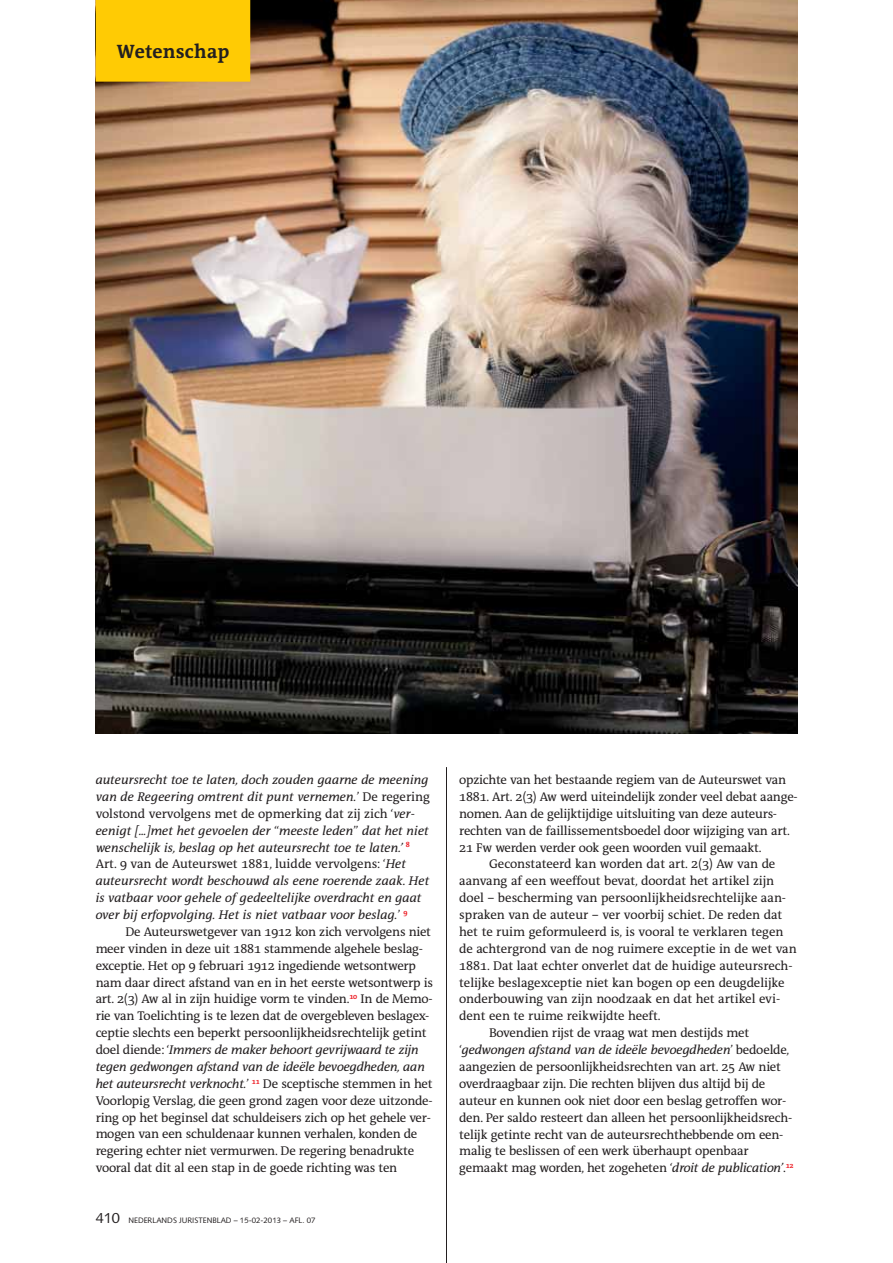
<style>
.page{position:relative;width:893px;height:1263px;background:#fff}
.page>*{position:absolute;margin:0;border:0;box-sizing:border-box;transform-origin:0 0}
.t1{font:700 19.5px "The Antiqua Sun OT";letter-spacing:.01em;color:#231f20}
.t2{font:12.75px "The Antiqua Sun OT";letter-spacing:-.015em;color:#231f20}
.t3{font:italic 12.75px "The Antiqua Sun OT";letter-spacing:-.015em;color:#231f20}
.t4{font:7.8px "Syntax LT Std";color:#231f20}
.s1{font-style:normal}
.s2{font-style:italic}
.s3{font-size:14.7px}
</style>
<div class="page">
<hr style="left:446px;top:767px;width:1px;height:496px;background:#231f20">
<img style="left:96px;top:0;width:701px;height:733px">
<div style="left:96px;top:0;width:154px;height:82px;background:#ffcb04"></div>
<p class="t1" style="left:117px;top:41px;width:114px">Wetenschap</p>
<p class="t3" style="left:96px;top:773px;width:335px">auteursrecht toe te laten, doch zouden gaarne de meening</p>
<p class="t3" style="left:96px;top:790px;width:336px">van de Regeering omtrent dit punt vernemen.<span class="s1">’ De regering</span></p>
<p class="t2" style="left:96px;top:807px;width:320px">volstond vervolgens met de opmerking dat zij zich ‘<span class="s2">ver-</span></p>
<p class="t3" style="left:96px;top:824px;width:335px">eenigt [...]met het gevoelen der <span class="s1">“</span>meeste leden<span class="s1">”</span> dat het niet</p>
<p class="t3" style="left:96px;top:841px;width:316px">wenschelijk is, beslag op het auteursrecht toe te laten.’ <sup>8</sup></p>
<p class="t2" style="left:96px;top:858px;width:312px">Art. 9 van de Auteurswet 1881, luidde vervolgens: ‘<span class="s2">Het</span></p>
<p class="t3" style="left:96px;top:874px;width:335px">auteursrecht wordt beschouwd als eene roerende zaak. Het</p>
<p class="t3" style="left:96px;top:891px;width:327px">is vatbaar voor gehele of gedeeltelijke overdracht en gaat</p>
<p class="t3" style="left:96px;top:908px;width:313px">over bij erfopvolging. Het is niet vatbaar voor beslag.<span class="s1">’</span> <sup>9</sup></p>
<p class="t2" style="left:125px;top:925px;width:307px">De Auteurswetgever van 1912 kon zich vervolgens niet</p>
<p class="t2" style="left:96px;top:942px;width:328px">meer vinden in deze uit 1881 stammende algehele beslag-</p>
<p class="t2" style="left:96px;top:959px;width:322px">exceptie. Het op 9 februari 1912 ingediende wetsontwerp</p>
<p class="t2" style="left:96px;top:976px;width:339px">nam daar direct afstand van en in het eerste wetsontwerp is</p>
<p class="t2" style="left:96px;top:993px;width:338px">art. 2(3) Aw al in zijn huidige vorm te vinden.<sup>10</sup> In de Memo-</p>
<p class="t2" style="left:96px;top:1010px;width:335px">rie van Toelichting is te lezen dat de overgebleven beslagex-</p>
<p class="t2" style="left:96px;top:1026px;width:333px">ceptie slechts een beperkt persoonlijkheidsrechtelijk getint</p>
<p class="t3" style="left:96px;top:1043px;width:325px"><span class="s1">doel diende: ‘</span>Immers de maker behoort gevrijwaard te zijn</p>
<p class="t3" style="left:96px;top:1060px;width:331px">tegen gedwongen afstand van de ideële bevoegdheden, aan</p>
<p class="t3" style="left:96px;top:1077px;width:338px">het auteursrecht verknocht.<span class="s1">’</span> <sup>11</sup> <span class="s1">De sceptische stemmen in het</span></p>
<p class="t2" style="left:96px;top:1094px;width:338px">Voorlopig Verslag, die geen grond zagen voor deze uitzonde-</p>
<p class="t2" style="left:96px;top:1111px;width:336px">ring op het beginsel dat schuldeisers zich op het gehele ver-</p>
<p class="t2" style="left:96px;top:1128px;width:323px">mogen van een schuldenaar kunnen verhalen, konden de</p>
<p class="t2" style="left:96px;top:1145px;width:320px">regering echter niet vermurwen. De regering benadrukte</p>
<p class="t2" style="left:96px;top:1161px;width:303px">vooral dat dit al een stap in de goede richting was ten</p>
<p class="t4" style="left:96px;top:1216px;width:222px"><span class="s3">410</span> NEDERLANDS JURISTENBLAD – 15-02-2013 – AFL. 07</p>
<p class="t2" style="left:459px;top:773px;width:328px">opzichte van het bestaande regiem van de Auteurswet van</p>
<p class="t2" style="left:459px;top:790px;width:339px">1881. Art. 2(3) Aw werd uiteindelijk zonder veel debat aange-</p>
<p class="t2" style="left:459px;top:807px;width:319px">nomen. Aan de gelijktijdige uitsluiting van deze auteurs-</p>
<p class="t2" style="left:459px;top:824px;width:332px">rechten van de faillissementsboedel door wijziging van art.</p>
<p class="t2" style="left:459px;top:841px;width:304px">21 Fw werden verder ook geen woorden vuil gemaakt.</p>
<p class="t2" style="left:489px;top:858px;width:288px">Geconstateerd kan worden dat art. 2(3) Aw van de</p>
<p class="t2" style="left:459px;top:875px;width:317px">aanvang af een weeffout bevat, doordat het artikel zijn</p>
<p class="t2" style="left:459px;top:891px;width:328px">doel – bescherming van persoonlijkheidsrechtelijke aan-</p>
<p class="t2" style="left:459px;top:908px;width:325px">spraken van de auteur – ver voorbij schiet. De reden dat</p>
<p class="t2" style="left:459px;top:925px;width:326px">het te ruim geformuleerd is, is vooral te verklaren tegen</p>
<p class="t2" style="left:459px;top:942px;width:339px">de achtergrond van de nog ruimere exceptie in de wet van</p>
<p class="t2" style="left:459px;top:959px;width:334px">1881. Dat laat echter onverlet dat de huidige auteursrech-</p>
<p class="t2" style="left:459px;top:976px;width:327px">telijke beslagexceptie niet kan bogen op een deugdelijke</p>
<p class="t2" style="left:459px;top:993px;width:322px">onderbouwing van zijn noodzaak en dat het artikel evi-</p>
<p class="t2" style="left:459px;top:1010px;width:203px">dent een te ruime reikwijdte heeft.</p>
<p class="t2" style="left:489px;top:1027px;width:262px">Bovendien rijst de vraag wat men destijds met</p>
<p class="t3" style="left:459px;top:1043px;width:332px"><span class="s1">‘</span>gedwongen afstand van de ideële bevoegdheden<span class="s1">’ bedoelde,</span></p>
<p class="t2" style="left:459px;top:1060px;width:323px">aangezien de persoonlijkheidsrechten van art. 25 Aw niet</p>
<p class="t2" style="left:459px;top:1077px;width:307px">overdraagbaar zijn. Die rechten blijven dus altijd bij de</p>
<p class="t2" style="left:459px;top:1094px;width:328px">auteur en kunnen ook niet door een beslag getroffen wor-</p>
<p class="t2" style="left:459px;top:1111px;width:334px">den. Per saldo resteert dan alleen het persoonlijkheidsrech-</p>
<p class="t2" style="left:459px;top:1128px;width:325px">telijk getinte recht van de auteursrechthebbende om een-</p>
<p class="t2" style="left:459px;top:1145px;width:291px">malig te beslissen of een werk überhaupt openbaar</p>
<p class="t2" style="left:459px;top:1162px;width:336px">gemaakt mag worden, het zogeheten ‘<span class="s2">droit de publication’</span>.<sup>12</sup></p>
</div>
